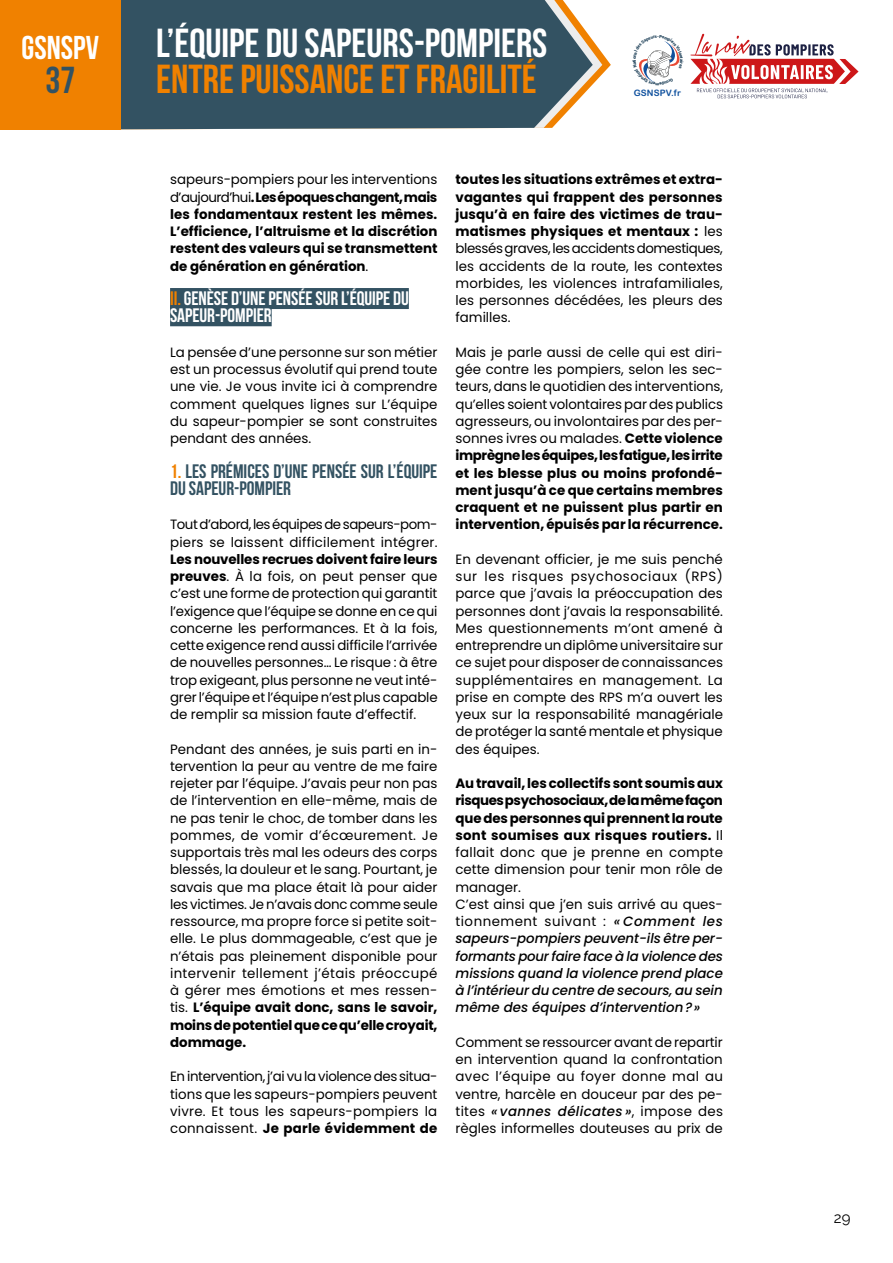
<style>
.page{position:relative;width:893px;height:1263px;background:#fff}
.page>*{position:absolute;margin:0;border:0;box-sizing:border-box;transform-origin:0 0}
.t1{font:700 40.5px "Bebas Neue";color:#fff}
.t2{font:700 40.5px "Bebas Neue";color:#f08100}
.t3{font:700 37.5px "Bebas Neue";color:#335262}
.t4{font:700 33px "Bebas Neue";color:#fff}
.t5{font:700 19.5px/17.2px "Bebas Neue";color:#335262}
.t6{font:700 19.5px/17.2px "Bebas Neue";letter-spacing:-.005em;color:#fff}
.t7{font:15px "Raleway";color:#000}
.t8{font:13.5px/17.2px "Poppins";color:#000;text-align:justify}
.t9{font:italic 500 13.5px/17.2px "Poppins";letter-spacing:-.005em;color:#000}
.t10{font:700 13.5px/17.2px "Poppins";color:#000;text-align:justify}
.t11{font:8.85px "Arial Rounded MT Bold";letter-spacing:.015em;color:#10519e}
.t12{font:900 4.35px "Roboto";color:#143851}
.s1{font-weight:400}
.s2{color:#f08100}
.s3{font-weight:700}
.s4{font-weight:700;font-style:normal}
.s5{font-weight:400;font-style:normal}
.s6{font-weight:500;font-style:italic}
</style>
<div class="page">
<svg style="left:0;top:0;width:593px;height:130px;fill:#335262"></svg>
<div style="left:0;top:0;width:121px;height:129px;background:#f08100"></div>
<div style="left:170px;top:288px;width:239px;height:21px;background:#335262"></div>
<div style="left:170px;top:305px;width:102px;height:21px;background:#335262"></div>
<svg style="left:639px;top:34px;width:219px;height:64px"></svg>
<h3 class="t4" style="left:22px;top:29px;width:79px">GSNSPV</h3>
<h2 class="t3" style="left:46px;top:60px;width:31px">37</h2>
<h1 class="t1" style="left:156px;top:21px;width:393px">L’ÉQUIPE DU SAPEURS-POMPIERS</h1>
<h1 class="t2" style="left:156px;top:57px;width:382px">ENTRE PUISSANCE ET FRAGILITÉ</h1>
<p class="t12" style="left:631px;top:61px;width:3px;rotate:-90deg">i</p>
<p class="t11" style="left:634px;top:88px;width:49px">GSNSPV.fr</p>
<p class="t10" style="left:170px;top:171px;width:269px"><span class="s1">sapeurs-pompiers pour les interventions d’aujourd’hui</span>. Les époques changent, mais les fondamentaux restent les mêmes.<br>L’efficience, l’altruisme et la discrétion restent des valeurs qui se transmettent de génération en génération<span class="s1">.</span></p>
<h3 class="t6" style="left:170px;top:289px;width:240px"><span class="s2">II.</span> GENÈSE D’UNE PENSÉE SUR L’ÉQUIPE DU<br>SAPEUR-POMPIER</h3>
<p class="t8" style="left:170px;top:343px;width:269px">La pensée d’une personne sur son métier est un processus évolutif qui prend toute une vie. Je vous invite ici à comprendre comment quelques lignes sur L’équipe du sapeur-pompier se sont construites pendant des années.</p>
<h3 class="t5" style="left:170px;top:462px;width:269px"><span class="s2">1.</span> LES PRÉMICES D’UNE PENSÉE SUR L’ÉQUIPE<br>DU SAPEUR-POMPIER</h3>
<p class="t8" style="left:170px;top:516px;width:269px">Tout d’abord, les équipes de sapeurs-pom&shy;piers se laissent difficilement intégrer.</p>
<p class="t8" style="left:170px;top:550px;width:269px"><span class="s3">Les nouvelles recrues doivent faire leurs preuves</span>. À la fois, on peut penser que c’est une forme de protection qui garantit l’exigence que l’équipe se donne en ce qui concerne les performances. Et à la fois, cette exigence rend aussi difficile l’arrivée de nouvelles personnes… Le risque : à être trop exigeant, plus personne ne veut inté&shy;grer l’équipe et l’équipe n’est plus capable de remplir sa mission faute d’effectif.</p>
<p class="t8" style="left:170px;top:740px;width:269px">Pendant des années, je suis parti en in&shy;tervention la peur au ventre de me faire rejeter par l’équipe. J’avais peur non pas de l’intervention en elle-même, mais de ne pas tenir le choc, de tomber dans les pommes, de vomir d’écœurement. Je supportais très mal les odeurs des corps blessés, la douleur et le sang. Pourtant, je savais que ma place était là pour aider les victimes. Je n’avais donc comme seule ressource, ma propre force si petite soit&shy;elle. Le plus dommageable, c’est que je n’étais pas pleinement disponible pour intervenir tellement j’étais préoccupé à gérer mes émotions et mes ressen&shy;tis. <span class="s3">L’équipe avait donc, sans le savoir, moins de potentiel que ce qu’elle croyait, dommage.</span></p>
<p class="t8" style="left:170px;top:1068px;width:269px">En intervention, j’ai vu la violence des situa&shy;tions que les sapeurs-pompiers peuvent vivre. Et tous les sapeurs-pompiers la connaissent. <span class="s3">Je parle évidemment de</span></p>
<p class="t8" style="left:455px;top:171px;width:269px"><span class="s3">toutes les situations extrêmes et extra&shy;vagantes qui frappent des personnes jusqu’à en faire des victimes de trau&shy;matismes physiques et mentaux :</span> les blessés graves, les accidents domestiques, les accidents de la route, les contextes morbides, les violences intrafamiliales, les personnes décédées, les pleurs des familles.</p>
<p class="t8" style="left:455px;top:343px;width:269px">Mais je parle aussi de celle qui est diri&shy;gée contre les pompiers, selon les sec&shy;teurs, dans le quotidien des interventions, qu’elles soient volontaires par des publics agresseurs, ou involontaires par des per&shy;sonnes ivres ou malades. <span class="s3">Cette violence imprègne les équipes, les fatigue, les irrite et les blesse plus ou moins profondé&shy;ment jusqu’à ce que certains membres craquent et ne puissent plus partir en intervention, épuisés par la récurrence.</span></p>
<p class="t8" style="left:455px;top:550px;width:269px">En devenant officier, je me suis penché sur les risques psychosociaux (RPS) parce que j’avais la préoccupation des personnes dont j’avais la responsabilité.<br>Mes questionnements m’ont amené à entreprendre un diplôme universitaire sur ce sujet pour disposer de connaissances supplémentaires en management. La prise en compte des RPS m’a ouvert les yeux sur la responsabilité managériale de protéger la santé mentale et physique des équipes.</p>
<p class="t9" style="left:455px;top:775px;width:269px"><span class="s4">Au travail, les collectifs sont soumis aux risques psychosociaux, de la même façon que des personnes qui prennent la route sont soumises aux risques routiers.</span> <span class="s5">Il fallait donc que je prenne en compte cette dimension pour tenir mon rôle de manager.<br>C’est ainsi que j’en suis arrivé au ques&shy;tionnement suivant :</span> « Comment les sapeurs-pompiers peuvent-ils être per&shy;formants pour faire face à la violence des missions quand la violence prend place à l’intérieur du centre de secours, au sein même des équipes d’intervention?»</p>
<p class="t8" style="left:455px;top:1033px;width:269px">Comment se ressourcer avant de repartir en intervention quand la confrontation avec l’équipe au foyer donne mal au ventre, harcèle en douceur par des pe&shy;tites <span class="s6">« vannes délicates »</span>, impose des règles informelles douteuses au prix de</p>
<p class="t7" style="left:834px;top:1206px;width:18px">29</p>
</div>
